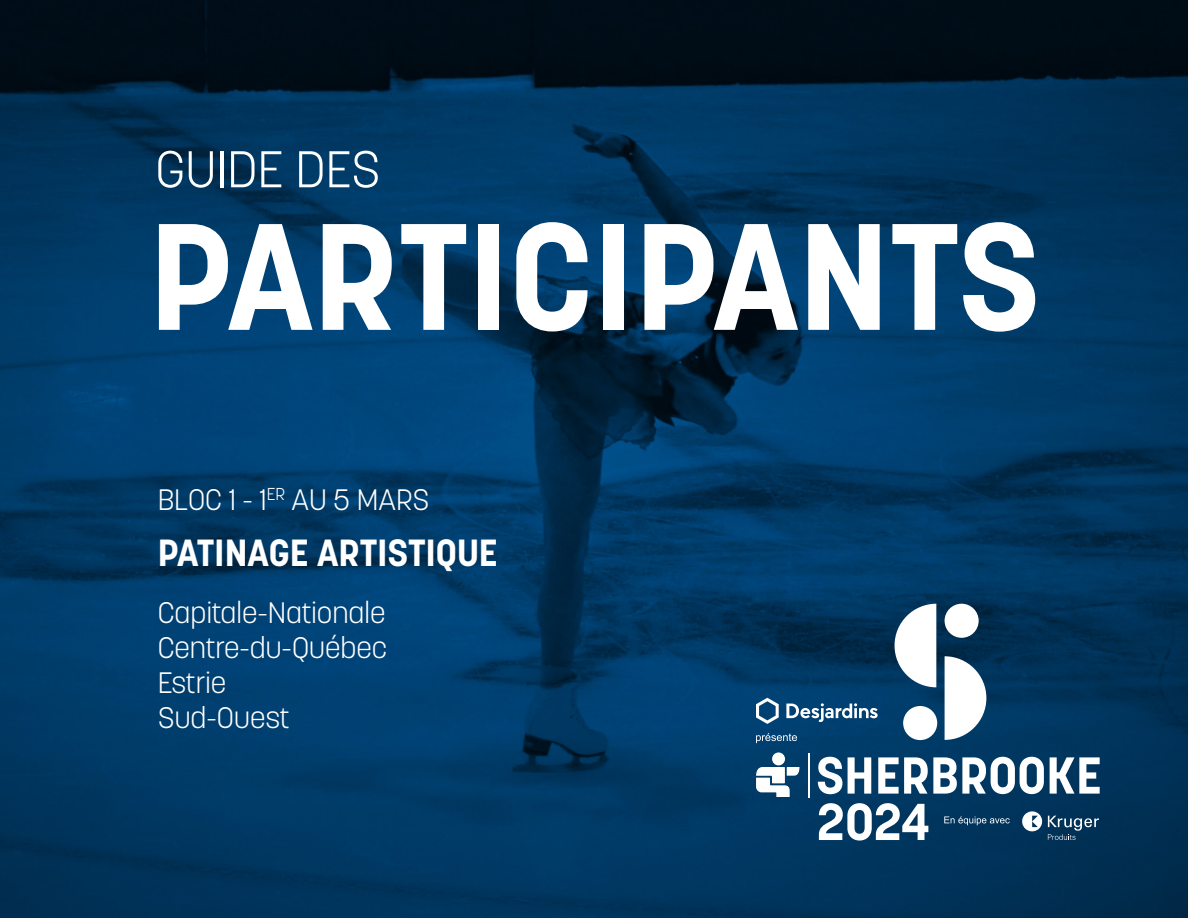
<style>
.page{position:relative;width:1188px;height:918px;background:#fff}
.page>*{position:absolute;margin:0;border:0;box-sizing:border-box;transform-origin:0 0}
.t1{font:700 150px "Korolev";color:#fff}
.t2{font:300 51.15px "Korolev";color:#fff}
.t3{font:700 37.5px "Korolev";color:#fff}
.t4{font:300 29.4px/35.2px "Korolev";color:#fff}
</style>
<div class="page">
<img style="left:0;top:0;width:1188px;height:918px">
<svg style="left:944px;top:816px;width:66px;height:9px"></svg>
<svg style="left:1048px;top:816px;width:51px;height:24px"></svg>
<svg style="left:1022px;top:811px;width:20px;height:21px"></svg>
<svg style="left:756px;top:733px;width:41px;height:10px"></svg>
<svg style="left:756px;top:698px;width:23px;height:26px"></svg>
<svg style="left:786px;top:703px;width:92px;height:19px"></svg>
<svg style="left:818px;top:757px;width:24px;height:37px"></svg>
<svg style="left:848px;top:757px;width:23px;height:37px"></svg>
<svg style="left:878px;top:757px;width:166px;height:37px"></svg>
<svg style="left:1050px;top:757px;width:50px;height:37px"></svg>
<svg style="left:819px;top:803px;width:109px;height:38px"></svg>
<hr style="left:809px;top:754px;width:1px;height:44px;background:#fff">
<div style="left:772px;top:752px;width:13px;height:13px;background:#fff;border-radius:50%"></div>
<svg style="left:756px;top:767px;width:43px;height:30px"></svg>
<svg style="left:945px;top:656px;width:41px;height:84px"></svg>
<svg style="left:895px;top:604px;width:41px;height:83px"></svg>
<div style="left:903px;top:706px;width:34px;height:34px;background:#fff;border-radius:50%"></div>
<div style="left:945px;top:604px;width:34px;height:34px;background:#fff;border-radius:50%"></div>
<h2 class="t2" style="left:155px;top:137px;width:227px">GUIDE DES</h2>
<h1 class="t1" style="left:149px;top:182px;width:893px">PARTICIPANTS</h1>
<p class="t4" style="left:158px;top:482px;width:273px">BLOC 1 - 1<sup>ER</sup> AU 5 MARS</p>
<p class="t3" style="left:158px;top:529px;width:342px">PATINAGE ARTISTIQUE</p>
<p class="t4" style="left:158px;top:595px;width:231px">Capitale-Nationale<br>Centre-du-Québec<br>Estrie<br>Sud-Ouest</p>
</div>
